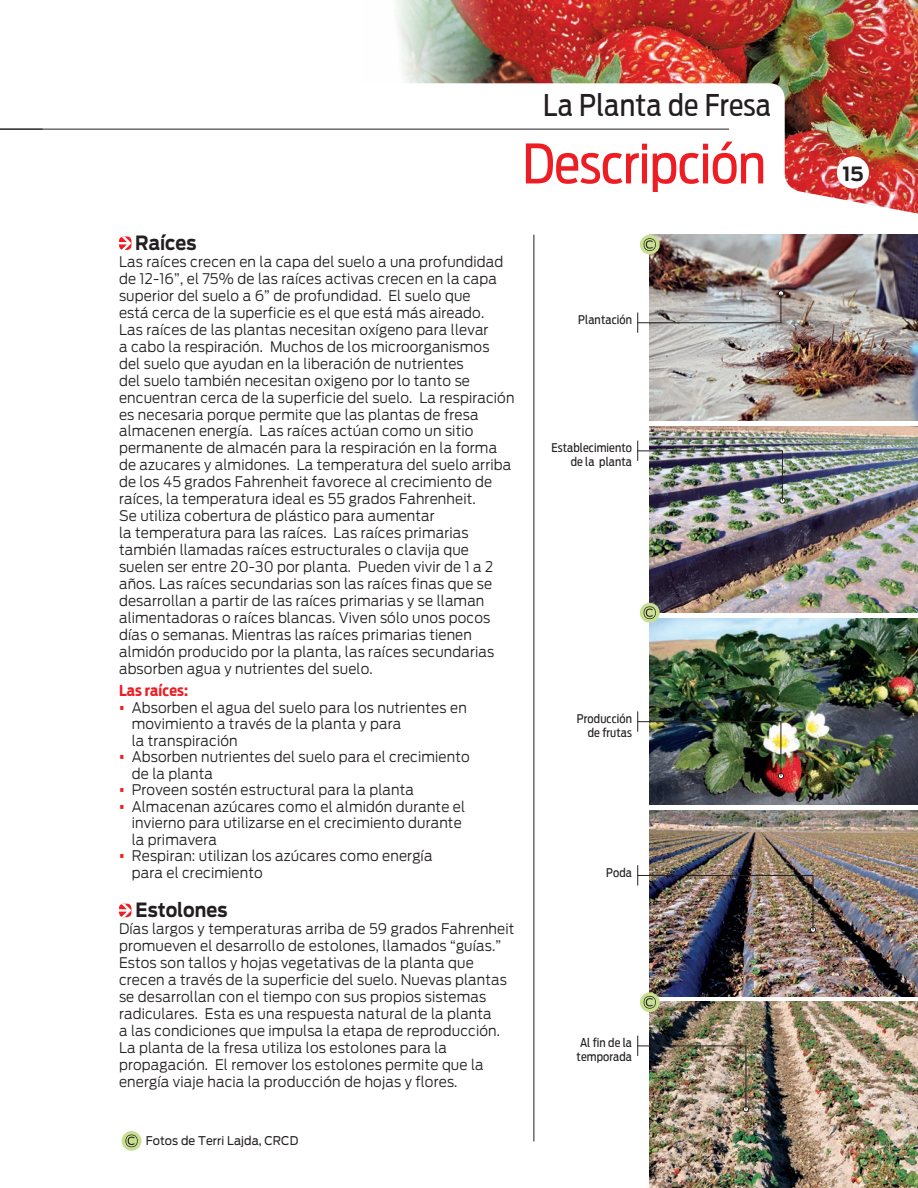
<style>
.page{position:relative;width:918px;height:1188px;background:#fff}
.page>*{position:absolute;margin:0;border:0;box-sizing:border-box;transform-origin:0 0}
.t1{font:54px "Antenna Cond";letter-spacing:-.01em;color:#ee1d23}
.t2{font:30px "Antenna Cond";letter-spacing:.005em;color:#231f20}
.Subtitulo{font:700 19.5px "Antenna";color:#231f20;scale:.9 1}
.Texto_general{font:700 19.5px "Antenna";color:#231f20;scale:.9 1}
.Subtitulo-2{font:700 19.5px "Antenna";color:#231f20}
.Texto_general-2{font:700 15px "Antenna Cond";letter-spacing:.01em;color:#ee1d23}
.Texto_general-3{font:300 14.55px/17px "Antenna";letter-spacing:.01em;color:#231f20;scale:.94 1}
.Puntos{font:300 14.55px/16.5px "Antenna";letter-spacing:.01em;color:#231f20;scale:.94 1}
.Explicacion_dere{font:12px/13.5px "Antenna Cond";letter-spacing:.01em;color:#231f20;text-align:right}
.Nutricion{font:12px "Antenna";letter-spacing:.01em;color:#231f20;scale:.94 1}
.s1{font-family:"Antenna Cond";font-weight:700;font-size:16.5px;color:#ee1d23}
</style>
<div class="page">
<img style="left:363px;top:0;width:555px;height:214px">
<div style="left:837px;top:156px;width:32px;height:33px;background:#fff;border-radius:50%"></div>
<img style="left:650px;top:426px;width:268px;height:187px">
<img style="left:650px;top:234px;width:268px;height:187px">
<img style="left:650px;top:618px;width:268px;height:187px">
<img style="left:650px;top:810px;width:268px;height:187px">
<img style="left:650px;top:1002px;width:268px;height:186px">
<hr style="left:0;top:129px;width:729px;height:1px;background:#231f20">
<svg style="left:637px;top:290px;width:147px;height:43px;background:#b4b4b4"></svg>
<img style="left:637px;top:441px;width:148px;height:63px">
<img style="left:637px;top:711px;width:147px;height:68px">
<img style="left:637px;top:865px;width:179px;height:68px">
<img style="left:637px;top:1036px;width:112px;height:76px">
<svg style="left:119px;top:236px;width:12px;height:14px"></svg>
<svg style="left:119px;top:904px;width:12px;height:13px"></svg>
<hr style="left:534px;top:235px;width:1px;height:906px;background:#231f20">
<svg style="left:122px;top:1131px;width:19px;height:20px"></svg>
<svg style="left:125px;top:1135px;width:13px;height:12px"></svg>
<svg style="left:640px;top:992px;width:20px;height:20px"></svg>
<svg style="left:644px;top:996px;width:12px;height:13px"></svg>
<svg style="left:640px;top:603px;width:20px;height:20px"></svg>
<svg style="left:644px;top:606px;width:12px;height:13px"></svg>
<div style="left:640px;top:235px;width:20px;height:19px;background:#c7df8e;border-radius:50%"></div>
<svg style="left:644px;top:238px;width:12px;height:13px"></svg>
<p class="t2" style="left:543px;top:88px;width:229px">La Planta de Fresa</p>
<p class="t1" style="left:522px;top:132px;width:245px">Descripción</p>
<p class="Texto_general" style="left:135px;top:231px;width:70px">Raíces</p>
<p class="Texto_general-3" style="left:119px;top:253px;width:422px">Las raíces crecen en la capa del suelo a una profundidad de 12-16”, el 75% de las raíces activas crecen en la capa superior del suelo a 6” de profundidad. El suelo que<br>está cerca de la superficie es el que está más aireado.<br>Las raíces de las plantas necesitan oxígeno para llevar<br>a cabo la respiración. Muchos de los microorganismos<br>del suelo que ayudan en la liberación de nutrientes<br>del suelo también necesitan oxigeno por lo tanto se encuentran cerca de la superficie del suelo. La respiración es necesaria porque permite que las plantas de fresa almacenen energía. Las raíces actúan como un sitio permanente de almacén para la respiración en la forma de azucares y almidones. La temperatura del suelo arriba de los 45 grados Fahrenheit favorece al crecimiento de raíces, la temperatura ideal es 55 grados Fahrenheit.<br>Se utiliza cobertura de plástico para aumentar<br>la temperatura para las raíces. Las raíces primarias también llamadas raíces estructurales o clavija que suelen ser entre 20-30 por planta. Pueden vivir de 1 a 2 años. Las raíces secundarias son las raíces finas que se desarrollan a partir de las raíces primarias y se llaman alimentadoras o raíces blancas. Viven sólo unos pocos días o semanas. Mientras las raíces primarias tienen almidón producido por la planta, las raíces secundarias absorben agua y nutrientes del suelo.</p>
<p class="Texto_general-2" style="left:119px;top:682px;width:71px">Las raíces:</p>
<p class="Puntos" style="left:132px;top:699px;width:358px;text-indent:-13px"><span class="s1">•</span> Absorben el agua del suelo para los nutrientes en movimiento a través de la planta y para<br>la transpiración</p>
<p class="Puntos" style="left:132px;top:749px;width:361px;text-indent:-13px"><span class="s1">•</span> Absorben nutrientes del suelo para el crecimiento de la planta</p>
<p class="Puntos" style="left:119px;top:782px;width:315px"><span class="s1">•</span> Proveen sostén estructural para la planta</p>
<p class="Puntos" style="left:132px;top:798px;width:356px;text-indent:-13px"><span class="s1">•</span> Almacenan azúcares como el almidón durante el invierno para utilizarse en el crecimiento durante la primavera</p>
<p class="Puntos" style="left:119px;top:848px;width:335px"><span class="s1">•</span> Respiran: utilizan los azúcares como energía</p>
<p class="Puntos" style="left:132px;top:865px;width:141px">para el crecimiento</p>
<p class="Subtitulo" style="left:136px;top:898px;width:104px">Estolones</p>
<p class="Texto_general-3" style="left:119px;top:920px;width:422px">Días largos y temperaturas arriba de 59 grados Fahrenheit promueven el desarrollo de estolones, llamados “guías.” Estos son tallos y hojas vegetativas de la planta que crecen a través de la superficie del suelo. Nuevas plantas se desarrollan con el tiempo con sus propios sistemas radiculares. Esta es una respuesta natural de la planta<br>a las condiciones que impulsa la etapa de reproducción.<br>La planta de la fresa utiliza los estolones para la propagación. El remover los estolones permite que la energía viaje hacia la producción de hojas y flores.</p>
<p class="Explicacion_dere" style="left:578px;top:313px;width:55px">Plantación</p>
<p class="Explicacion_dere" style="left:551px;top:441px;width:82px">Establecimiento de la planta</p>
<p class="Explicacion_dere" style="left:577px;top:712px;width:57px">Producción</p>
<p class="Explicacion_dere" style="left:588px;top:725px;width:46px">de frutas</p>
<p class="Explicacion_dere" style="left:606px;top:866px;width:27px">Poda</p>
<p class="Explicacion_dere" style="left:580px;top:1036px;width:54px">Al fin de la</p>
<p class="Explicacion_dere" style="left:577px;top:1050px;width:57px">temporada</p>
<p class="Nutricion" style="left:146px;top:1133px;width:164px">Fotos de Terri Lajda, CRCD</p>
<p class="Subtitulo-2" style="left:842px;top:162px;width:23px">15</p>
</div>
